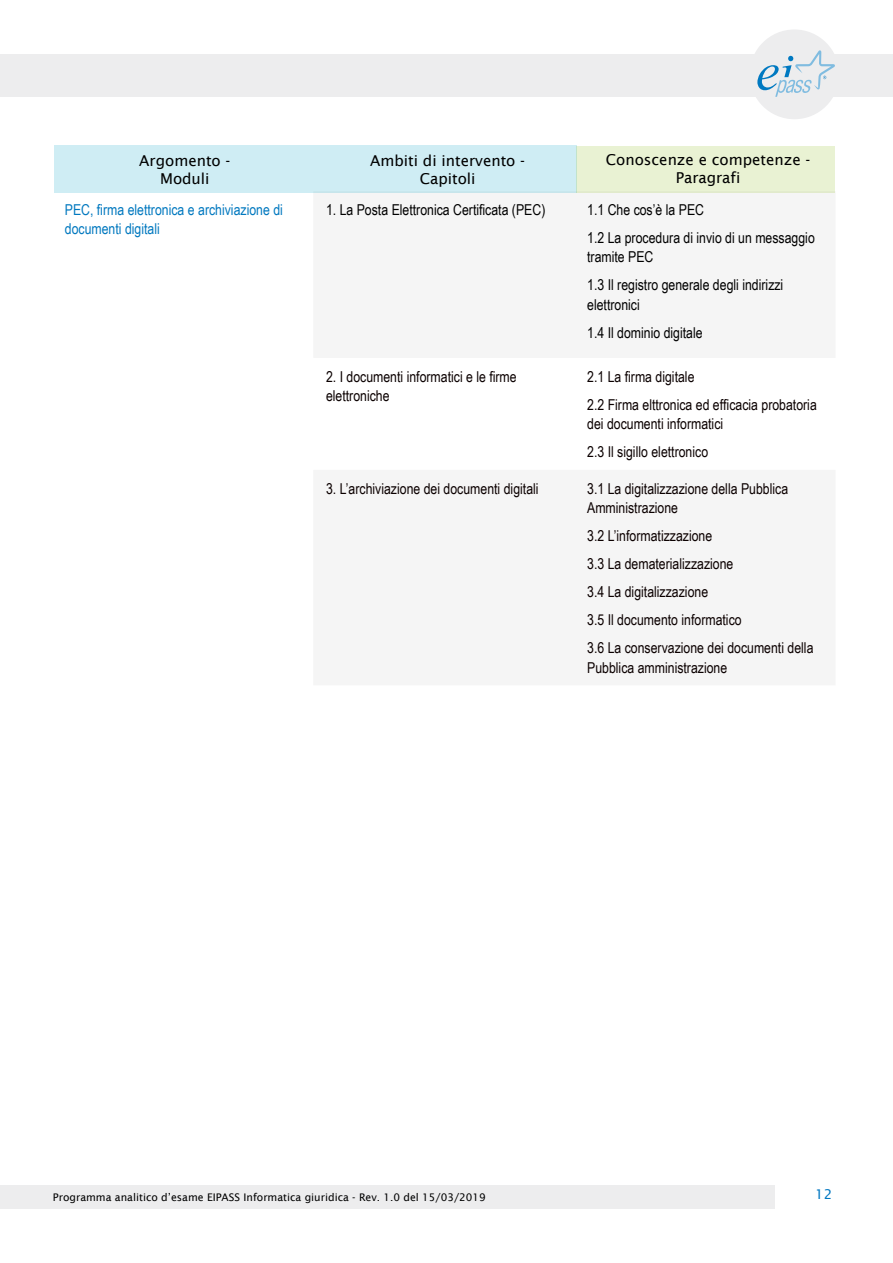
<style>
.page{position:relative;width:893px;height:1263px;background:#fff}
.page>*{position:absolute;margin:0;border:0;box-sizing:border-box;transform-origin:0 0}
.t1{font:15px/28px "Arial Narrow";color:#0b0000}
.t2{font:15px/28px "Arial Narrow";color:#000}
.t3{font:15px/18px "Lucida Sans";color:#000;text-align:center}
.t4{font:15px/19.5px "Arial Narrow";color:#0078bf}
.t5{font:13.5px "Lucida Sans";color:#0077c1}
.t6{font:10.5px "Lucida Sans";color:#000}
</style>
<div class="page">
<div style="left:0;top:54px;width:893px;height:43px;background:#ededee"></div>
<div style="left:749px;top:29px;width:90px;height:90px;background:#ededee;border-radius:50%"></div>
<div style="left:0;top:1185px;width:774px;height:24px;background:#ededee"></div>
<svg style="left:757px;top:50px;width:78px;height:47px"></svg>
<svg style="left:313px;top:192px;width:522px;height:1px"></svg>
<div style="left:54px;top:145px;width:522px;height:47px;background:#cfedf4"></div>
<div style="left:576px;top:146px;width:259px;height:46px;background:#e9f2d3"></div>
<p class="t3" style="left:139px;top:151px;width:93px">Argomento -<br>Moduli</p>
<p class="t3" style="left:370px;top:151px;width:156px">Ambiti di intervento -<br>Capitoli</p>
<p class="t3" style="left:606px;top:150px;width:206px">Conoscenze e competenze -<br>Paragrafi</p>
<p class="t4" style="left:65px;top:199px;width:220px">PEC, firma elettronica e archiviazione di documenti digitali</p>
<p class="t2" style="left:326px;top:195px;width:221px">1. La Posta Elettronica Certificata (PEC)</p>
<p class="t2" style="left:587px;top:195px;width:229px">1.1 Che cos’è la PEC<br>1.2 La procedura di invio di un messaggio</p>
<p class="t2" style="left:587px;top:243px;width:198px">tramite PEC<br>1.3 Il registro generale degli indirizzi</p>
<p class="t2" style="left:587px;top:290px;width:117px">elettronici<br>1.4 Il dominio digitale</p>
<p class="t1" style="left:326px;top:366px;width:192px;line-height:19.5px">2. I documenti informatici e le firme elettroniche</p>
<p class="t1" style="left:587px;top:362px;width:231px">2.1 La firma digitale<br>2.2 Firma elttronica ed efficacia probatoria</p>
<p class="t1" style="left:587px;top:409px;width:138px">dei documenti informatici<br>2.3 Il sigillo elettronico</p>
<p class="t1" style="left:326px;top:474px;width:214px">3. L’archiviazione dei documenti digitali</p>
<p class="t1" style="left:587px;top:478px;width:203px;line-height:19.5px">3.1 La digitalizzazione della Pubblica<br>Amministrazione</p>
<p class="t1" style="left:587px;top:521px;width:228px">3.2 L’informatizzazione<br>3.3 La dematerializzazione<br>3.4 La digitalizzazione<br>3.5 Il documento informatico<br>3.6 La conservazione dei documenti della</p>
<p class="t1" style="left:587px;top:653px;width:142px">Pubblica amministrazione</p>
<p class="t6" style="left:53px;top:1191px;width:434px">Programma analitico d’esame EIPASS Informatica giuridica - Rev. 1.0 del 15/03/2019</p>
<p class="t5" style="left:815px;top:1186px;width:19px">12</p>
</div>
